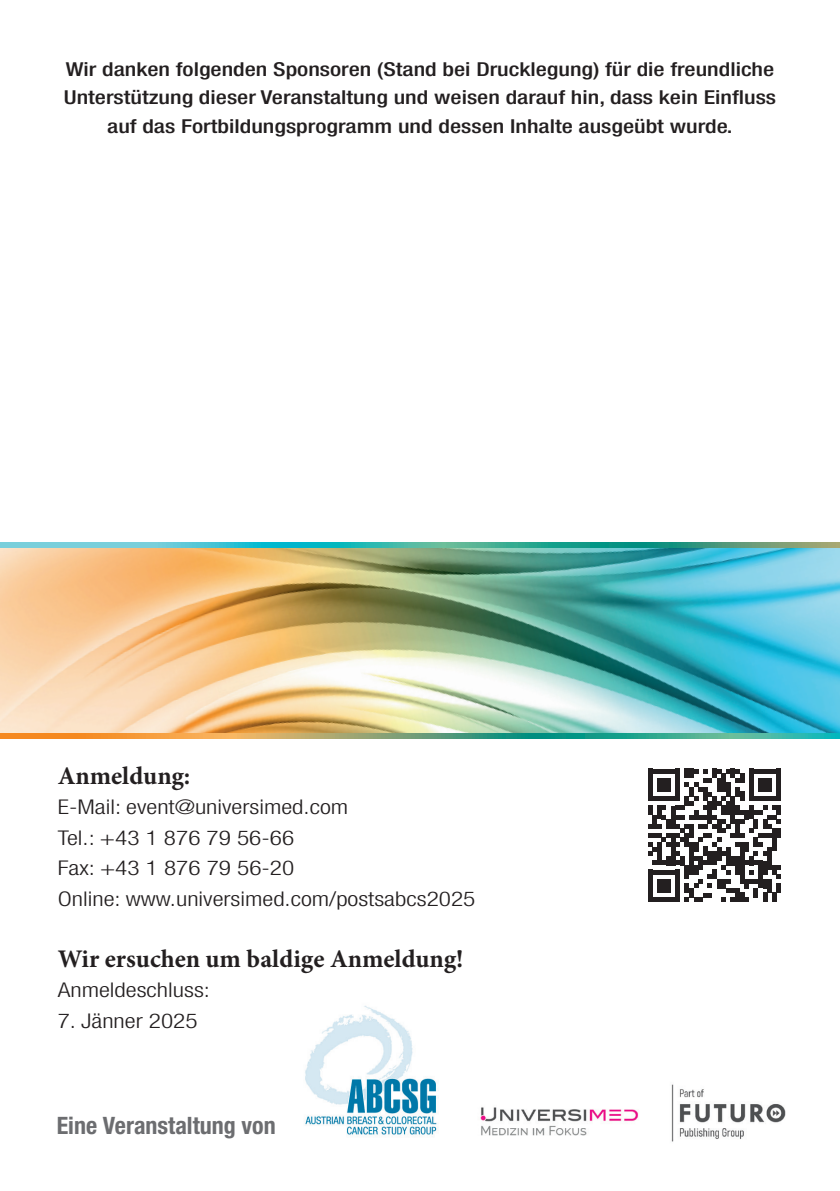
<style>
.page{position:relative;width:840px;height:1191px;background:#fff}
.page>*{position:absolute;margin:0;border:0;box-sizing:border-box;transform-origin:0 0}
.t1{font:700 25.4px "Minion Pro";color:#231f20}
.t2{font:700 condensed 24px "Helvetica Neue";color:#6c6d70}
.t3{font:300 condensed 20.2px/30.4px "Helvetica Neue";color:#231f20;scale:1.25 1}
.t4{font:500 condensed 19.2px/28.8px "Helvetica Neue";color:#231f20;text-align:center;scale:1.25 1}
</style>
<div class="page">
<img style="left:305px;top:1005px;width:132px;height:130px">
<img style="left:0;top:547px;width:839px;height:186px">
<svg style="left:0;top:733px;width:839px;height:6px;background:#83a26f"></svg>
<svg style="left:0;top:542px;width:839px;height:5px;background:#45b2a9"></svg>
<img style="left:480px;top:1084px;width:306px;height:58px">
<svg style="left:648px;top:768px;width:132px;height:134px"></svg>
<hr style="left:776px;top:883px;width:4px;height:10px;background:#231f20">
<p class="t4" style="left:64px;top:54px;width:571px">Wir danken folgenden Sponsoren (Stand bei Drucklegung) für die freundliche<br>Unterstützung dieser Veranstaltung und weisen darauf hin, dass kein Einfluss auf das Fortbildungsprogramm und dessen Inhalte ausgeübt wurde.</p>
<h1 class="t1" style="left:58px;top:758px;width:134px">Anmeldung:</h1>
<p class="t3" style="left:58px;top:792px;width:335px">E-Mail: event@universimed.com<br>Tel.: +43 1 876 79 56-66<br>Fax: +43 1 876 79 56-20<br>Online: www.universimed.com/postsabcs2025</p>
<h1 class="t1" style="left:58px;top:940px;width:407px">Wir ersuchen um baldige Anmeldung!</h1>
<p class="t3" style="left:58px;top:974px;width:123px">Anmeldeschluss:</p>
<p class="t3" style="left:58px;top:1005px;width:113px">7. Jänner 2025</p>
<p class="t2" style="left:57px;top:1111px;width:220px">Eine Veranstaltung von</p>
</div>
